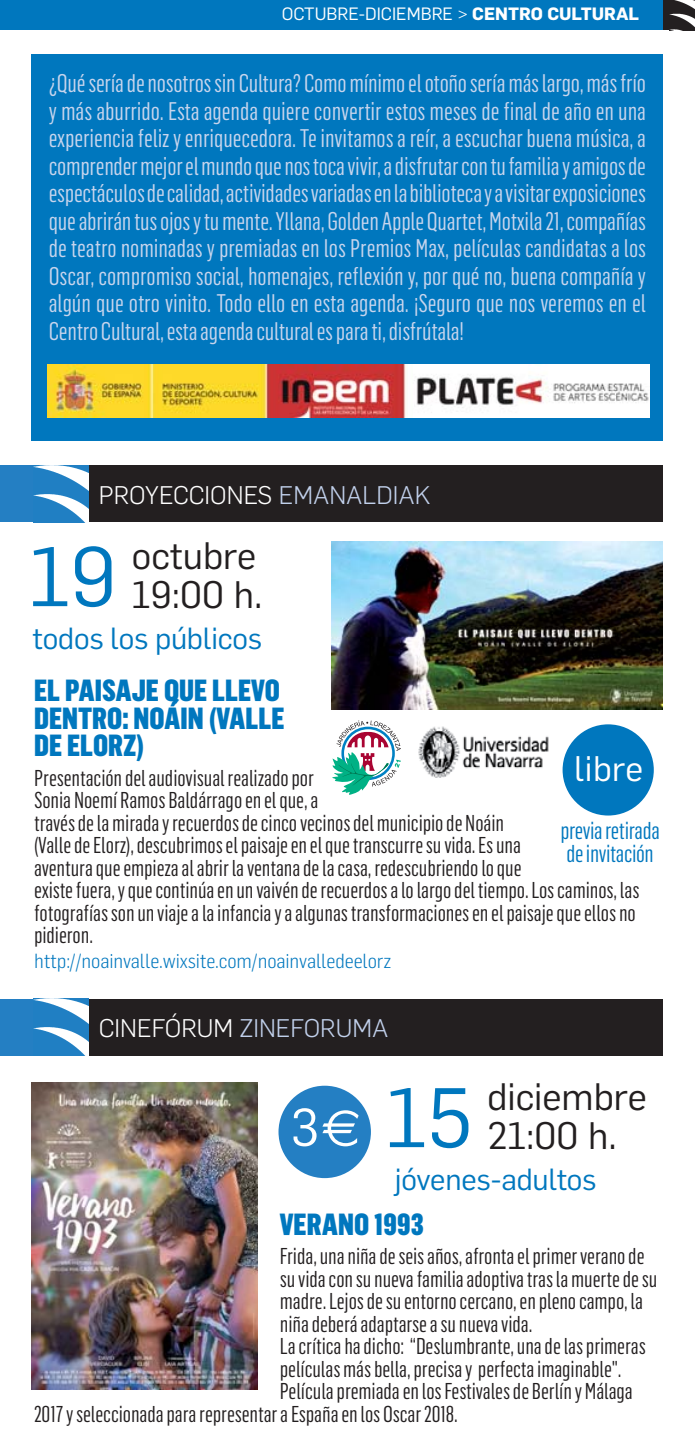
<style>
.page{position:relative;width:695px;height:1454px;background:#fff}
.page>*{position:absolute;margin:0;border:0;box-sizing:border-box;transform-origin:0 0}
.t1{font:82.5px "Flama";color:#0077be}
.t2{font:51.75px "Flama";color:#fff}
.t3{font:37.5px/39.5px "Flama";color:#231f20}
.t4{font:34.75px "Flama";letter-spacing:.01em;color:#fff}
.t5{font:900 30px/27.5px "Flama Condensed";color:#0077be}
.t6{font:30px "Flama";letter-spacing:-.005em;color:#0077be}
.t7{font:25px/27.5px "Flama Condensed";letter-spacing:-.01em;color:#c8d5ed;text-align:justify}
.t8{font:300 25px "Flama";color:#fff}
.t9{font:300 25px "Flama";color:#c1d0eb}
.t10{font:24px/23px "Flama Condensed";letter-spacing:-.015em;color:#0077be}
.t11{font:22.5px/22.5px "Flama Condensed";letter-spacing:-.005em;color:#231f20}
.t12{font:300 20px "Flama Semicondensed";letter-spacing:-.01em;color:#0077be}
.t13{font:17.5px "Flama";color:#fff}
.s1{font-weight:700}
.s2{color:#c1d0eb}
.s3{color:#fff}
.s4{font-family:"Euro Sans"}
</style>
<div class="page">
<div style="left:0;top:0;width:694px;height:30px;background:#0077be"></div>
<svg style="left:663px;top:0;width:31px;height:30px"></svg>
<div style="left:32px;top:54px;width:630px;height:387px;background:#0077be"></div>
<img style="left:47px;top:365px;width:602px;height:52px">
<div style="left:41px;top:998px;width:621px;height:57px;background:#231f20"></div>
<div style="left:0;top:998px;width:88px;height:57px;background:#247fc3"></div>
<img style="left:34px;top:998px;width:54px;height:57px">
<img style="left:32px;top:1082px;width:225px;height:306px">
<div style="left:278px;top:1085px;width:93px;height:92px;background:#247fc3;border-radius:50%"></div>
<div style="left:41px;top:465px;width:621px;height:57px;background:#231f20"></div>
<div style="left:0;top:465px;width:88px;height:57px;background:#247fc3"></div>
<img style="left:34px;top:465px;width:54px;height:57px">
<img style="left:332px;top:541px;width:329px;height:168px">
<div style="left:562px;top:724px;width:91px;height:91px;background:#0077be;border-radius:50%"></div>
<svg style="left:332px;top:720px;width:68px;height:74px"></svg>
<img style="left:418px;top:726px;width:131px;height:52px">
<p class="t13" style="left:281px;top:3px;width:359px">OCTUBRE-DICIEMBRE &gt; <span class="s1">CENTRO CULTURAL</span></p>
<p class="t7" style="left:49px;top:71px;width:598px">¿Qué sería de nosotros sin Cultura? Como mínimo el otoño sería más largo, más frío y más aburrido. Esta agenda quiere convertir estos meses de final de año en una experiencia feliz y enriquecedora. Te invitamos a reír, a escuchar buena música, a comprender mejor el mundo que nos toca vivir, a disfrutar con tu familia y amigos de espectáculos de calidad, actividades variadas en la biblioteca y a visitar exposiciones que abrirán tus ojos y tu mente. Yllana, Golden Apple Quartet, Motxila 21, compañías de teatro nominadas y premiadas en los Premios Max, películas candidatas a los Oscar, compromiso social, homenajes, reflexión y, por qué no, buena compañía y algún que otro vinito. Todo ello en esta agenda. ¡Seguro que nos veremos en el Centro Cultural, esta agenda cultural es para ti, disfrútala!</p>
<p class="t8" style="left:99px;top:486px;width:333px">PROYECCIONES <span class="s2">EMANALDIAK</span></p>
<h1 class="t1" style="left:29px;top:529px;width:89px">19</h1>
<h3 class="t3" style="left:132px;top:536px;width:132px">octubre<br>19:00 h.</h3>
<h3 class="t6" style="left:33px;top:621px;width:231px">todos los públicos</h3>
<h3 class="t5" style="left:34px;top:679px;width:252px">EL PAISAJE QUE LLEVO<br>DENTRO: NOÁIN (VALLE<br>DE ELORZ)</h3>
<p class="t11" style="left:34px;top:768px;width:606px">Presentación del audiovisual realizado por<br>Sonia Noemí Ramos Baldárrago en el que, a<br>través de la mirada y recuerdos de cinco vecinos del municipio de Noáin<br>(Valle de Elorz), descubrimos el paisaje en el que transcurre su vida. Es una<br>aventura que empieza al abrir la ventana de la casa, redescubriendo lo que<br>existe fuera, y que continúa en un vaivén de recuerdos a lo largo del tiempo. Los caminos, las fotografías son un viaje a la infancia y a algunas transformaciones en el paisaje que ellos no pidieron.</p>
<h3 class="t4" style="left:574px;top:749px;width:71px">libre</h3>
<p class="t10" style="left:560px;top:820px;width:101px">previa retirada de invitación</p>
<p class="t12" style="left:34px;top:954px;width:358px">http://noainvalle.wixsite.com/noainvalledeelorz</p>
<p class="t9" style="left:99px;top:1019px;width:291px"><span class="s3">CINEFÓRUM</span> ZINEFORUMA</p>
<h2 class="t2" style="left:290px;top:1097px;width:72px">3<span class="s4">€</span></h2>
<h1 class="t1" style="left:386px;top:1070px;width:88px">15</h1>
<h3 class="t3" style="left:487px;top:1076px;width:161px">diciembre<br>21:00 h.</h3>
<h3 class="t6" style="left:394px;top:1161px;width:204px">jóvenes-adultos</h3>
<h3 class="t5" style="left:280px;top:1212px;width:145px">VERANO 1993</h3>
<p class="t11" style="left:280px;top:1246px;width:366px">Frida, una niña de seis años, afronta el primer verano de</p>
<p class="t11" style="left:280px;top:1268px;width:379px">su vida con su nueva familia adoptiva tras la muerte de su</p>
<p class="t11" style="left:280px;top:1291px;width:364px">madre. Lejos de su entorno cercano, en pleno campo, la</p>
<p class="t11" style="left:280px;top:1313px;width:254px">niña deberá adaptarse a su nueva vida.</p>
<p class="t11" style="left:280px;top:1336px;width:367px">La crítica ha dicho: “Deslumbrante, una de las primeras</p>
<p class="t11" style="left:280px;top:1358px;width:343px">películas más bella, precisa y perfecta imaginable".</p>
<p class="t11" style="left:280px;top:1381px;width:354px">Película premiada en los Festivales de Berlín y Málaga</p>
<p class="t11" style="left:34px;top:1403px;width:425px">2017 y seleccionada para representar a España en los Oscar 2018.</p>
</div>
